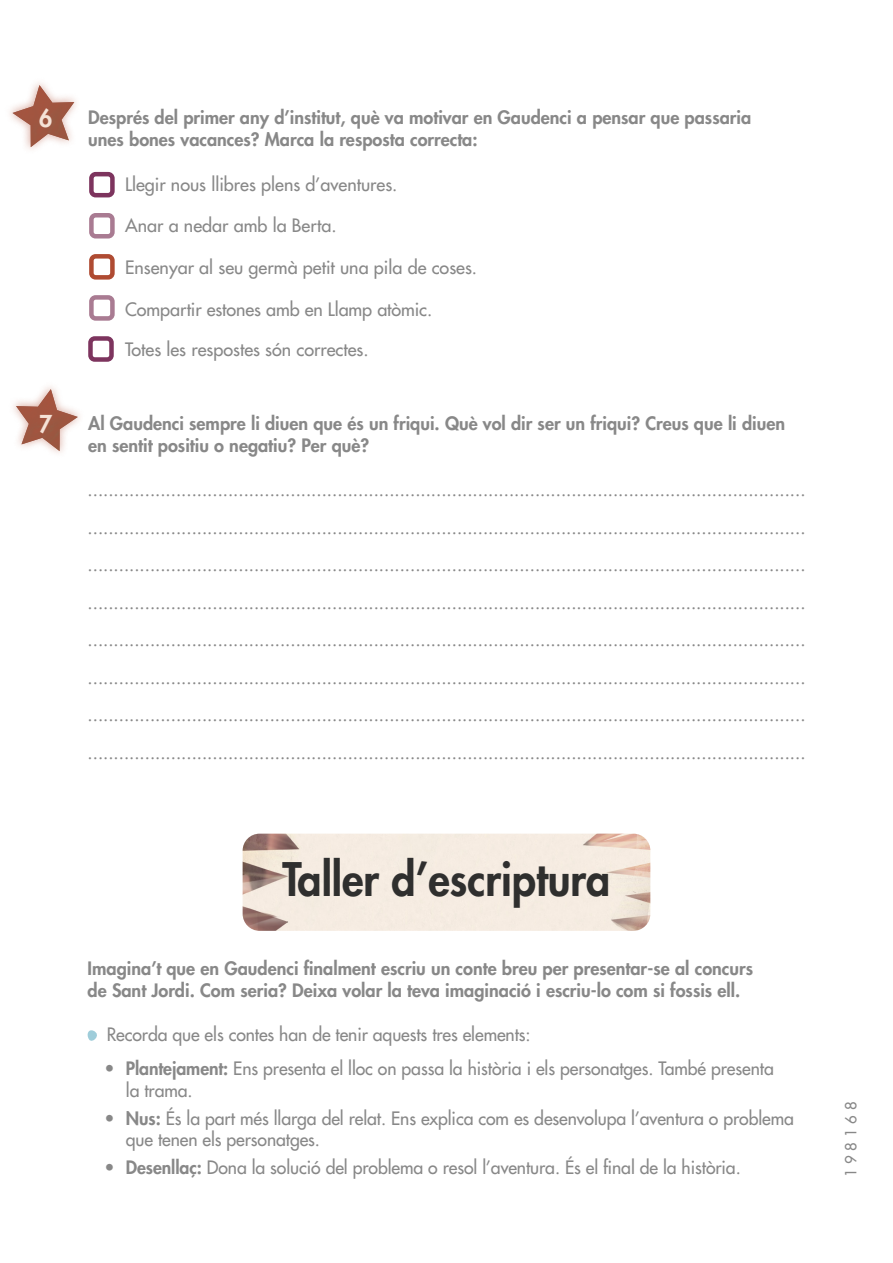
<style>
.page{position:relative;width:893px;height:1263px;background:#fff}
.page>*{position:absolute;margin:0;border:0;box-sizing:border-box;transform-origin:0 0}
.t1{font:800 45px "Futura Std";color:#2f2f2e;scale:.95 1}
.t2{font:800 24px "Futura Std";color:#f5e2d7;scale:.95 1}
.t3{font:500 18px/37.5px "Futura Std";letter-spacing:-.005em;color:#888}
.t4{font:800 18px/21.6px "Futura Std";color:#888}
.t5{font:500 15px "Futura Std";letter-spacing:.315em;color:#888}
.s1{font-weight:800}
</style>
<div class="page">
<img style="left:243px;top:834px;width:407px;height:97px">
<svg style="left:10px;top:82px;width:66px;height:67px"></svg>
<img style="left:13px;top:85px;width:61px;height:62px">
<svg style="left:13px;top:386px;width:67px;height:67px"></svg>
<img style="left:16px;top:389px;width:62px;height:62px">
<div style="left:89px;top:172px;width:26px;height:25px;border:4px solid #7d345e;border-radius:4px"></div>
<div style="left:89px;top:213px;width:26px;height:25px;border:4px solid #a97b92;border-radius:4px"></div>
<div style="left:89px;top:254px;width:26px;height:26px;border:4px solid #af4b32;border-radius:4px"></div>
<div style="left:89px;top:295px;width:26px;height:26px;border:4px solid #a97b92;border-radius:4px"></div>
<div style="left:88px;top:336px;width:26px;height:26px;border:4px solid #7d345e;border-radius:4px"></div>
<svg style="left:87px;top:1030px;width:10px;height:11px"></svg>
<h2 class="t2" style="left:39px;top:103px;width:15px">6</h2>
<h2 class="t2" style="left:39px;top:409px;width:15px">7</h2>
<p class="t4" style="left:88px;top:107px;width:664px">Després del primer any d’institut, què va motivar en Gaudenci a pensar que passaria unes bones vacances? Marca la resposta correcta:</p>
<p class="t3" style="left:125px;top:166px;width:274px">Llegir nous llibres plens d’aventures.</p>
<p class="t3" style="left:125px;top:206px;width:213px">Anar a nedar amb la Berta.</p>
<p class="t3" style="left:125px;top:248px;width:354px">Ensenyar al seu germà petit una pila de coses.</p>
<p class="t3" style="left:125px;top:290px;width:309px">Compartir estones amb en Llamp atòmic.</p>
<p class="t3" style="left:125px;top:331px;width:245px">Totes les respostes són correctes.</p>
<p class="t4" style="left:88px;top:412px;width:698px">Al Gaudenci sempre li diuen que és un friqui. Què vol dir ser un friqui? Creus que li diuen en sentit positiu o negatiu? Per què?</p>
<p class="t3" style="left:88px;top:471px;width:719px;text-align:justify">.......................................................................................................................................... .......................................................................................................................................... .......................................................................................................................................... .......................................................................................................................................... .......................................................................................................................................... .......................................................................................................................................... .......................................................................................................................................... ..........................................................................................................................................</p>
<h1 class="t1" style="left:283px;top:851px;width:347px">Taller d’escriptura</h1>
<p class="t4" style="left:88px;top:958px;width:667px">Imagina’t que en Gaudenci finalment escriu un conte breu per presentar-se al concurs de Sant Jordi. Com seria? Deixa volar la teva imaginació i escriu-lo com si fossis ell.</p>
<p class="t3" style="left:107px;top:1015px;width:425px">Recorda que els contes han de tenir aquests tres elements:</p>
<p class="t3" style="left:126px;top:1058px;width:649px;line-height:21.6px;text-indent:-21px"><span class="s1">• Plantejament:</span> Ens presenta el lloc on passa la història i els personatges. També presenta la trama.</p>
<p class="t3" style="left:126px;top:1107px;width:670px;line-height:21.6px;text-indent:-21px"><span class="s1">• Nus:</span> És la part més llarga del relat. Ens explica com es desenvolupa l’aventura o problema que tenen els personatges.</p>
<p class="t3" style="left:105px;top:1149px;width:638px"><span class="s1">• Desenllaç:</span> Dona la solució del problema o resol l’aventura. És el final de la història.</p>
<p class="t5" style="left:841px;top:1177px;width:77px;rotate:-90deg">198168</p>
</div>
